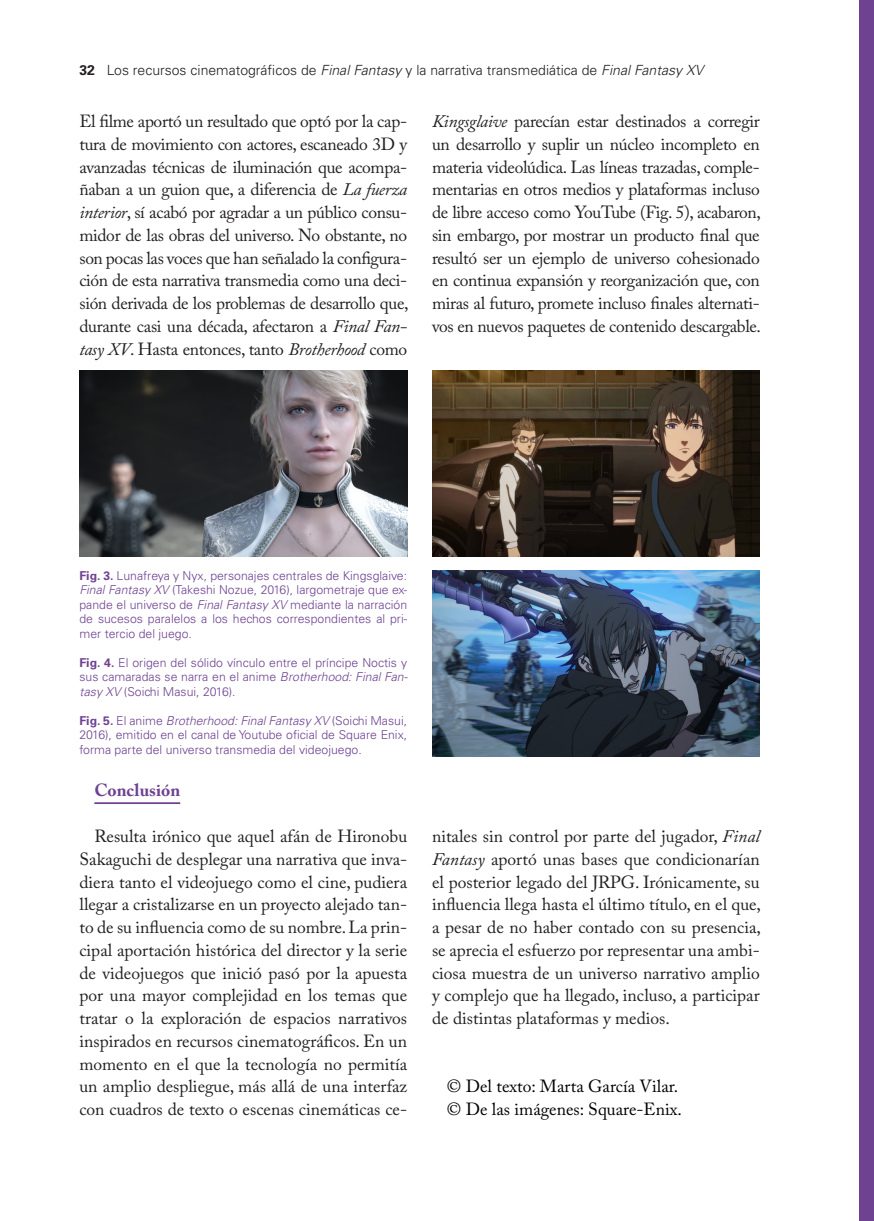
<style>
.page{position:relative;width:874px;height:1221px;background:#fff}
.page>*{position:absolute;margin:0;border:0;box-sizing:border-box;transform-origin:0 0}
.texto_común{font:17.5px/22.8px "Adobe Caslon Pro";letter-spacing:-.01em;color:#231f20;text-align:justify}
.texto_común-2{font:17.5px "Adobe Caslon Pro";color:#000}
.texto_común-3{font:700 17.5px "Adobe Caslon Pro";color:#6e4291}
.t1{font:300 14px "Univers LT Std";color:#231f20}
.t2{font:700 14px "Univers LT Std";color:#231f20}
.pies2{font:300 12.25px/14.5px "Univers LT Std";color:#6e4291;text-align:justify}
.s1{font-style:italic}
.s2{font-weight:700}
</style>
<div class="page">
<div style="left:858px;top:0;width:15px;height:1220px;background:#6e4291"></div>
<img style="left:79px;top:370px;width:328px;height:186px">
<img style="left:432px;top:370px;width:327px;height:186px">
<hr style="left:94px;top:802px;width:86px;height:2px;background:#6e4291">
<img style="left:432px;top:570px;width:327px;height:186px">
<p class="t1" style="left:107px;top:61px;width:597px">Los recursos cinematográficos de <span class="s1">Final Fantasy</span> y la narrativa transmediática de <span class="s1">Final Fantasy XV</span></p>
<p class="t2" style="left:79px;top:61px;width:17px">32</p>
<p class="texto_común" style="left:79px;top:110px;width:330px">El filme aportó un resultado que optó por la cap&shy;tura de movimiento con actores, escaneado 3D y avanzadas técnicas de iluminación que acompa&shy;ñaban a un guion que, a diferencia de <span class="s1">La fuerza interior</span>, sí acabó por agradar a un público consu&shy;midor de las obras del universo. No obstante, no son pocas las voces que han señalado la configura&shy;ción de esta narrativa transmedia como una deci&shy;sión derivada de los problemas de desarrollo que, durante casi una década, afectaron a <span class="s1">Final Fan&shy;tasy XV</span>. Hasta entonces, tanto <span class="s1">Brotherhood</span> como</p>
<p class="texto_común" style="left:432px;top:110px;width:330px"><span class="s1">Kingsglaive</span> parecían estar destinados a corregir un desarrollo y suplir un núcleo incompleto en materia videolúdica. Las líneas trazadas, comple&shy;mentarias en otros medios y plataformas incluso de libre acceso como YouTube (Fig. 5), acabaron, sin embargo, por mostrar un producto final que resultó ser un ejemplo de universo cohesionado en continua expansión y reorganización que, con miras al futuro, promete incluso finales alternati&shy;vos en nuevos paquetes de contenido descargable.</p>
<p class="pies2" style="left:79px;top:568px;width:329px"><span class="s2">Fig. 3.</span> Lunafreya y Nyx, personajes centrales de Kingsglaive:<br><span class="s1">Final Fantasy XV</span> (Takeshi Nozue, 2016), largometraje que ex&shy;pande el universo de <span class="s1">Final Fantasy XV</span> mediante la narración de sucesos paralelos a los hechos correspondientes al pri&shy;mer tercio del juego.</p>
<p class="pies2" style="left:79px;top:655px;width:330px"><span class="s2">Fig. 4.</span> El origen del sólido vínculo entre el príncipe Noctis y sus camaradas se narra en el anime <span class="s1">Brotherhood: Final Fan&shy;tasy XV</span> (Soichi Masui, 2016).</p>
<p class="pies2" style="left:79px;top:713px;width:329px"><span class="s2">Fig. 5.</span> El anime <span class="s1">Brotherhood: Final Fantasy XV</span> (Soichi Masui, 2016), emitido en el canal de Youtube oficial de Square Enix, forma parte del universo transmedia del videojuego.</p>
<p class="texto_común-3" style="left:94px;top:779px;width:87px">Conclusión</p>
<p class="texto_común" style="left:79px;top:824px;width:329px;text-indent:15px">Resulta irónico que aquel afán de Hironobu Sakaguchi de desplegar una narrativa que inva&shy;diera tanto el videojuego como el cine, pudiera llegar a cristalizarse en un proyecto alejado tan&shy;to de su influencia como de su nombre. La prin&shy;cipal aportación histórica del director y la serie de videojuegos que inició pasó por la apuesta por una mayor complejidad en los temas que tratar o la exploración de espacios narrativos inspirados en recursos cinematográficos. En un momento en el que la tecnología no permitía un amplio despliegue, más allá de una interfaz con cuadros de texto o escenas cinemáticas ce-</p>
<p class="texto_común" style="left:432px;top:824px;width:330px">nitales sin control por parte del jugador, <span class="s1">Final Fantasy</span> aportó unas bases que condicionarían el posterior legado del JRPG. Irónicamente, su influencia llega hasta el último título, en el que, a pesar de no haber contado con su presencia, se aprecia el esfuerzo por representar una ambi&shy;ciosa muestra de un universo narrativo amplio y complejo que ha llegado, incluso, a participar de distintas plataformas y medios.</p>
<p class="texto_común-2" style="left:446px;top:1076px;width:233px">© Del texto: Marta García Vilar.</p>
<p class="texto_común-2" style="left:446px;top:1098px;width:236px">© De las imágenes: Square-Enix.</p>
</div>
